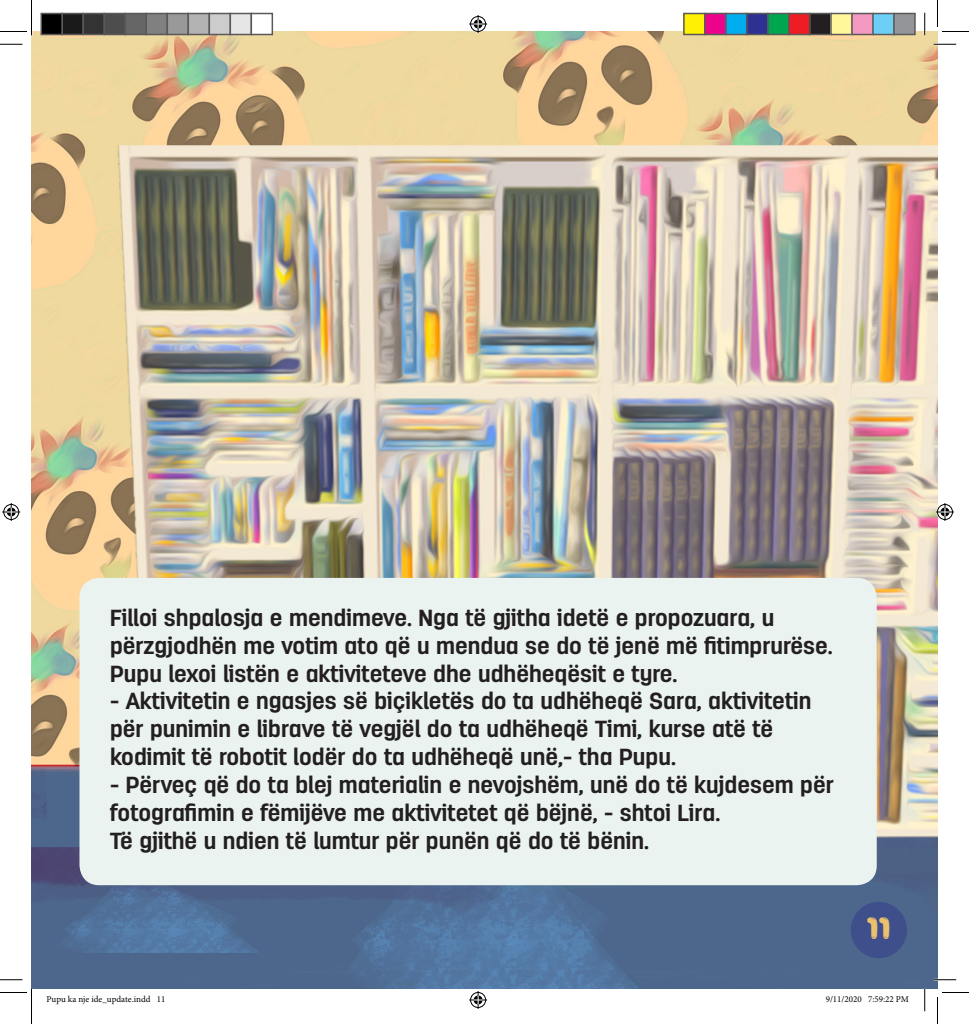
<style>
.page{position:relative;width:969px;height:1024px;background:#fff}
.page>*{position:absolute;margin:0;border:0;box-sizing:border-box;transform-origin:0 0}
.t1{font:33.15px "Clarence Alt Shine";color:#ebc16f}
.t2{font:700 23.25px/27.9px "Antartida";color:#231f20}
.t3{font:9px "Minion Pro";color:#000}
</style>
<div class="page">
<img style="left:32px;top:32px;width:905px;height:957px">
<div style="left:79px;top:578px;width:797px;height:307px;background:#ebf3f1;border-radius:20px"></div>
<div style="left:850px;top:902px;width:57px;height:56px;background:#3f4f8b;border-radius:50%"></div>
<hr style="left:933px;top:43px;width:23px;height:2px;background:#fff">
<hr style="left:933px;top:979px;width:23px;height:2px;background:#fff">
<hr style="left:923px;top:13px;width:2px;height:22px;background:#fff">
<svg style="left:0;top:44px;width:22px;height:1px"></svg>
<svg style="left:933px;top:44px;width:23px;height:1px"></svg>
<svg style="left:0;top:979px;width:22px;height:1px"></svg>
<svg style="left:933px;top:979px;width:23px;height:1px"></svg>
<svg style="left:924px;top:13px;width:1px;height:22px"></svg>
<svg style="left:924px;top:989px;width:1px;height:22px"></svg>
<svg style="left:0;top:0;width:32px;height:35px"></svg>
<svg style="left:0;top:989px;width:32px;height:35px"></svg>
<svg style="left:937px;top:0;width:32px;height:32px"></svg>
<svg style="left:937px;top:992px;width:32px;height:32px"></svg>
<svg style="left:469px;top:15px;width:18px;height:18px"></svg>
<svg style="left:469px;top:991px;width:18px;height:18px"></svg>
<svg style="left:2px;top:503px;width:18px;height:18px"></svg>
<svg style="left:936px;top:503px;width:18px;height:18px"></svg>
<div style="left:41px;top:14px;width:21px;height:21px;background:#000"></div>
<div style="left:40px;top:13px;width:23px;height:22px;border:2px solid #595959"></div>
<div style="left:62px;top:14px;width:21px;height:21px;background:#1a1a1a"></div>
<div style="left:62px;top:13px;width:22px;height:22px;border:2px solid #595959"></div>
<div style="left:83px;top:14px;width:21px;height:21px;background:#333"></div>
<div style="left:82px;top:13px;width:23px;height:22px;border:2px solid #595959"></div>
<div style="left:104px;top:14px;width:21px;height:21px;background:#4d4d4d"></div>
<div style="left:104px;top:13px;width:22px;height:22px;border:2px solid #595959"></div>
<div style="left:125px;top:14px;width:21px;height:21px;background:#666"></div>
<div style="left:124px;top:13px;width:23px;height:22px;border:2px solid #595959"></div>
<div style="left:146px;top:14px;width:21px;height:21px;background:#808080"></div>
<div style="left:146px;top:13px;width:22px;height:22px;border:2px solid #595959"></div>
<div style="left:167px;top:14px;width:21px;height:21px;background:#999"></div>
<div style="left:166px;top:13px;width:23px;height:22px;border:2px solid #595959"></div>
<div style="left:188px;top:14px;width:21px;height:21px;background:#b3b3b3"></div>
<div style="left:188px;top:13px;width:22px;height:22px;border:2px solid #595959"></div>
<div style="left:209px;top:14px;width:21px;height:21px;background:#ccc"></div>
<div style="left:208px;top:13px;width:23px;height:22px;border:2px solid #595959"></div>
<div style="left:230px;top:14px;width:21px;height:21px;background:#e6e6e6"></div>
<div style="left:230px;top:13px;width:22px;height:22px;border:2px solid #595959"></div>
<div style="left:250px;top:13px;width:23px;height:22px;border:2px solid #595959"></div>
<div style="left:684px;top:14px;width:21px;height:21px;background:#fff101"></div>
<div style="left:683px;top:13px;width:22px;height:22px;border:2px solid #595959"></div>
<div style="left:705px;top:14px;width:21px;height:21px;background:#ed028c"></div>
<div style="left:704px;top:13px;width:22px;height:22px;border:2px solid #595959"></div>
<div style="left:726px;top:14px;width:21px;height:21px;background:#00aeef"></div>
<div style="left:725px;top:13px;width:22px;height:22px;border:2px solid #595959"></div>
<div style="left:747px;top:14px;width:21px;height:21px;background:#2e3092"></div>
<div style="left:746px;top:13px;width:22px;height:22px;border:2px solid #595959"></div>
<div style="left:768px;top:14px;width:21px;height:21px;background:#00a54f"></div>
<div style="left:767px;top:13px;width:22px;height:22px;border:2px solid #595959"></div>
<div style="left:789px;top:14px;width:21px;height:21px;background:#ee1d23"></div>
<div style="left:788px;top:13px;width:22px;height:22px;border:2px solid #595959"></div>
<div style="left:810px;top:14px;width:21px;height:21px;background:#231f20"></div>
<div style="left:809px;top:13px;width:22px;height:22px;border:2px solid #595959"></div>
<div style="left:831px;top:14px;width:21px;height:21px;background:#fff79a"></div>
<div style="left:830px;top:13px;width:22px;height:22px;border:2px solid #595959"></div>
<div style="left:852px;top:14px;width:21px;height:21px;background:#f499c2"></div>
<div style="left:851px;top:13px;width:22px;height:22px;border:2px solid #595959"></div>
<div style="left:873px;top:14px;width:21px;height:21px;background:#6bcff6"></div>
<div style="left:872px;top:13px;width:22px;height:22px;border:2px solid #595959"></div>
<div style="left:894px;top:14px;width:21px;height:21px;background:#939598"></div>
<div style="left:893px;top:13px;width:22px;height:22px;border:2px solid #595959"></div>
<div style="left:825px;top:953px;width:84px;height:36px;background:#4d678c"></div>
<p class="t2" style="left:110px;top:604px;width:724px">Filloi shpalosja e mendimeve. Nga të gjitha idetë e propozuara, u përzgjodhën me votim ato që u mendua se do të jenë më fitimprurëse.<br>Pupu lexoi listën e aktiviteteve dhe udhëheqësit e tyre.</p>
<p class="t2" style="left:110px;top:688px;width:703px">- Aktivitetin e ngasjes së biçikletës do ta udhëheqë Sara, aktivitetin për punimin e librave të vegjël do ta udhëheqë Timi, kurse atë të kodimit të robotit lodër do ta udhëheqë unë,- tha Pupu.</p>
<p class="t2" style="left:110px;top:771px;width:725px">- Përveç që do ta blej materialin e nevojshëm, unë do të kujdesem për fotografimin e fëmijëve me aktivitetet që bëjnë, - shtoi Lira.</p>
<p class="t2" style="left:110px;top:827px;width:540px">Të gjithë u ndien të lumtur për punën që do të bënin.</p>
<p class="t1" style="left:867px;top:908px;width:25px">11</p>
<p class="t3" style="left:46px;top:993px;width:120px">Pupu ka nje ide_update.indd 11</p>
<p class="t3" style="left:825px;top:993px;width:85px">9/11/2020 7:59:22 PM</p>
</div>
